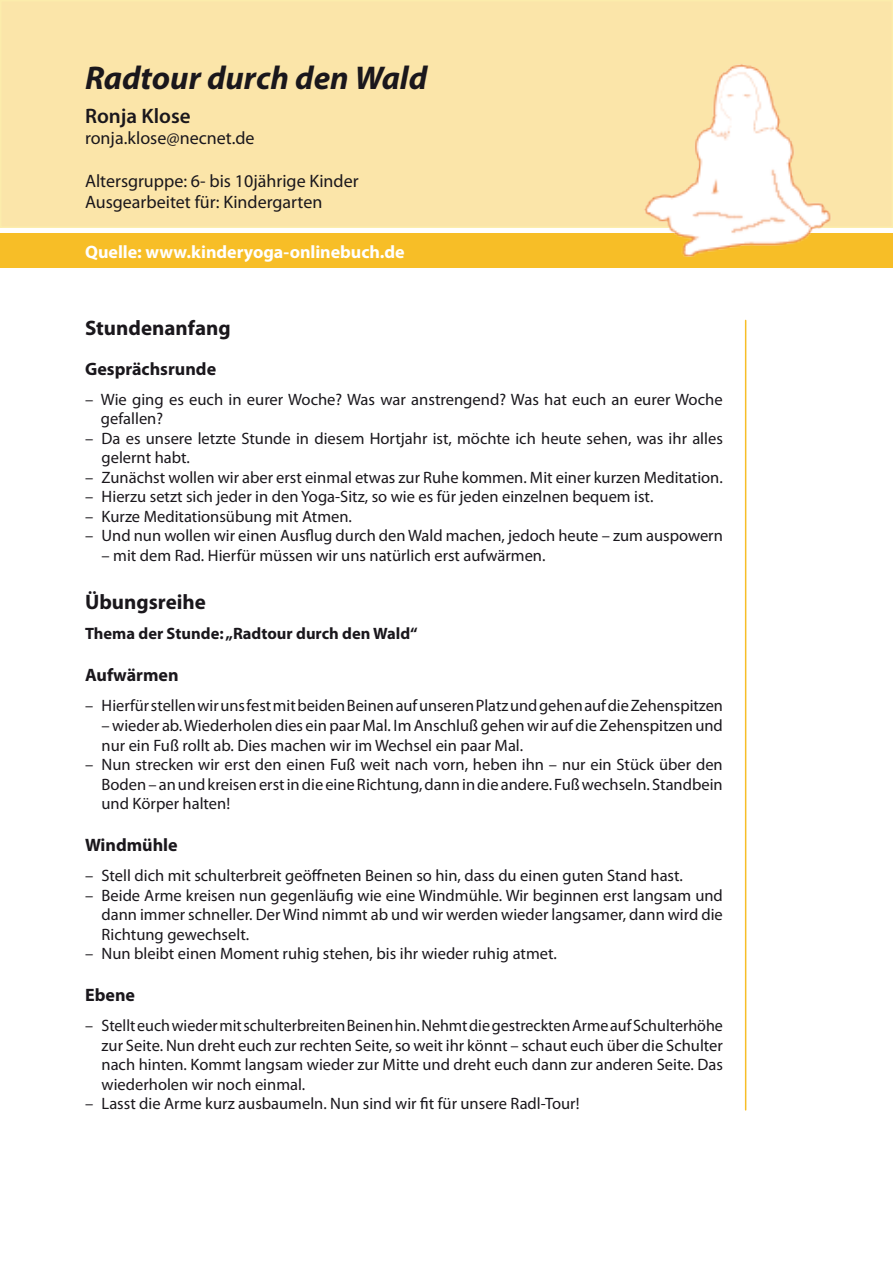
<style>
.page{position:relative;width:893px;height:1263px;background:#fff}
.page>*{position:absolute;margin:0;border:0;box-sizing:border-box;transform-origin:0 0}
.t1{font:italic 700 33px "Myriad Pro";color:#1a171c}
.t2{font:700 21px "Myriad Pro";color:#1a171c}
.t3{font:600 21px "Myriad Pro";color:#1a171c}
.t4{font:18px/21px "Myriad Pro";color:#1a171c}
.t5{font:700 18px "Myriad Pro";color:#1a171c}
.t6{font:700 18px "Myriad Pro";letter-spacing:-.005em;color:#fff}
.t7{font:16.5px/19.5px "Myriad Pro";color:#1a171c}
.t8{font:700 16.5px "Myriad Pro";color:#1a171c}
</style>
<div class="page">
<hr style="left:745px;top:320px;width:1px;height:790px;background:#f7be27">
<div style="left:0;top:0;width:893px;height:228px;background:#fbe5a9"></div>
<div style="left:0;top:234px;width:893px;height:34px;background:#f7be27"></div>
<img style="left:636px;top:64px;width:203px;height:193px">
<h1 class="t1" style="left:85px;top:56px;width:344px">Radtour durch den Wald</h1>
<p class="t3" style="left:85px;top:103px;width:107px">Ronja Klose</p>
<p class="t4" style="left:85px;top:127px;width:171px">ronja.klose@necnet.de</p>
<p class="t4" style="left:85px;top:170px;width:275px">Altersgruppe: 6- bis 10jährige Kinder<br>Ausgearbeitet für: Kindergarten</p>
<p class="t6" style="left:85px;top:240px;width:321px">Quelle: www.kinderyoga-onlinebuch.de</p>
<p class="t2" style="left:85px;top:314px;width:147px">Stundenanfang</p>
<p class="t5" style="left:85px;top:357px;width:133px">Gesprächsrunde</p>
<p class="t7" style="left:101px;top:389px;width:623px;text-indent:-16px">– Wie ging es euch in eurer Woche? Was war anstrengend? Was hat euch an eurer Woche gefallen?</p>
<p class="t7" style="left:102px;top:428px;width:623px;text-indent:-16px">– Da es unsere letzte Stunde in diesem Hortjahr ist, möchte ich heute sehen, was ihr alles gelernt habt.</p>
<p class="t7" style="left:85px;top:467px;width:639px">– Zunächst wollen wir aber erst einmal etwas zur Ruhe kommen. Mit einer kurzen Meditation.</p>
<p class="t7" style="left:85px;top:487px;width:570px">– Hierzu setzt sich jeder in den Yoga-Sitz, so wie es für jeden einzelnen bequem ist.</p>
<p class="t7" style="left:85px;top:506px;width:268px">– Kurze Meditationsübung mit Atmen.</p>
<p class="t7" style="left:85px;top:526px;width:639px">– Und nun wollen wir einen Ausflug durch den Wald machen, jedoch heute – zum auspowern</p>
<p class="t7" style="left:102px;top:545px;width:445px">– mit dem Rad. Hierfür müssen wir uns natürlich erst aufwärmen.</p>
<p class="t2" style="left:85px;top:589px;width:122px">Übungsreihe</p>
<p class="t8" style="left:85px;top:623px;width:334px">Thema der Stunde: „Radtour durch den Wald“</p>
<p class="t5" style="left:85px;top:664px;width:95px">Aufwärmen</p>
<p class="t7" style="left:85px;top:696px;width:639px">– Hierfür stellen wir uns fest mit beiden Beinen auf unseren Platz und gehen auf die Zehenspitzen</p>
<p class="t7" style="left:102px;top:715px;width:623px">– wieder ab. Wiederholen dies ein paar Mal. Im Anschluß gehen wir auf die Zehenspitzen und nur ein Fuß rollt ab. Dies machen wir im Wechsel ein paar Mal.</p>
<p class="t7" style="left:102px;top:754px;width:623px;text-align:justify;text-indent:-16px">– Nun strecken wir erst den einen Fuß weit nach vorn, heben ihn – nur ein Stück über den Boden – an und kreisen erst in die eine Richtung, dann in die andere. Fuß wechseln. Standbein und Körper halten!</p>
<p class="t5" style="left:85px;top:833px;width:94px">Windmühle</p>
<p class="t7" style="left:85px;top:865px;width:599px">– Stell dich mit schulterbreit geöffneten Beinen so hin, dass du einen guten Stand hast.</p>
<p class="t7" style="left:102px;top:885px;width:623px;text-align:justify;text-indent:-16px">– Beide Arme kreisen nun gegenläufig wie eine Windmühle. Wir beginnen erst langsam und dann immer schneller. Der Wind nimmt ab und wir werden wieder langsamer, dann wird die Richtung gewechselt.</p>
<p class="t7" style="left:85px;top:943px;width:473px">– Nun bleibt einen Moment ruhig stehen, bis ihr wieder ruhig atmet.</p>
<p class="t5" style="left:85px;top:983px;width:52px">Ebene</p>
<p class="t7" style="left:102px;top:1015px;width:623px;text-align:justify;text-indent:-16px">– Stellt euch wieder mit schulterbreiten Beinen hin. Nehmt die gestreckten Arme auf Schulterhöhe zur Seite. Nun dreht euch zur rechten Seite, so weit ihr könnt – schaut euch über die Schulter nach hinten. Kommt langsam wieder zur Mitte und dreht euch dann zur anderen Seite. Das wiederholen wir noch einmal.</p>
<p class="t7" style="left:85px;top:1093px;width:496px">– Lasst die Arme kurz ausbaumeln. Nun sind wir fit für unsere Radl-Tour!</p>
</div>
